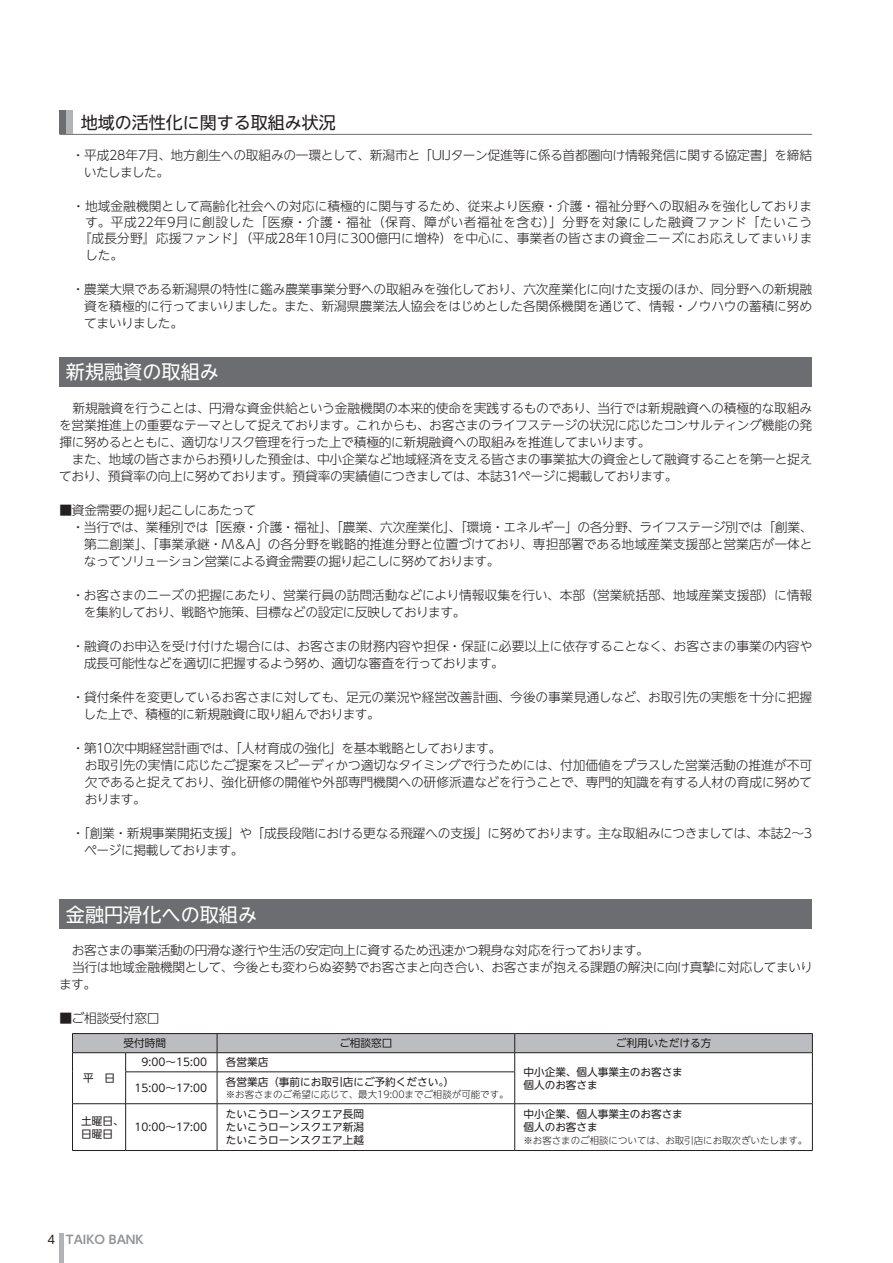
<style>
.page{position:relative;width:893px;height:1263px;background:#fff}
.page>*{position:absolute;margin:0;border:0;box-sizing:border-box;transform-origin:0 0}
.t1{font:19.2px "UD Shin Go NT Pro";color:#fff}
.t2{font:16.95px "UD Shin Go NT Pro";color:#231f20}
.t3{font:300 12.75px/17px "UD Shin Go NT Pro";letter-spacing:-.02em;color:#231f20}
.t4{font:300 12.75px "UD Shin Go NT Pro";color:#231f20}
.t5{font:300 12.75px "UD Shin Go NT Pro";letter-spacing:.01em;color:#231f20}
.t6{font:300 12.75px "UD Shin Go NT Pro";letter-spacing:.035em;color:#231f20}
.t7{font:300 12.75px "UD Shin Go NT Pro";letter-spacing:-.045em;color:#231f20}
.t8{font:300 12.75px "UD Shin Go NT Pro";letter-spacing:-.04em;color:#231f20}
.t9{font:700 11.7px "UD Shin Go NT Pro De";color:#939598}
.t10{font:10.65px/12.8px "UD Shin Go NT Pro";color:#231f20}
.t11{font:300 9.45px "UD Shin Go NT Pro";color:#231f20}
.s1{font-family:"UD Shin Go NT Pro";font-weight:400;color:#231f20}
</style>
<div class="page">
<div style="left:60px;top:357px;width:752px;height:30px;background:#6c6d70"></div>
<div style="left:60px;top:899px;width:752px;height:30px;background:#6c6d70"></div>
<svg style="left:72px;top:1033px;width:741px;height:39px"></svg>
<hr style="left:72px;top:1072px;width:1px;height:31px;background:#231f20">
<hr style="left:125px;top:1071px;width:92px;height:1px;background:#231f20">
<hr style="left:125px;top:1072px;width:1px;height:31px;background:#231f20">
<hr style="left:217px;top:1071px;width:298px;height:1px;background:#231f20">
<hr style="left:217px;top:1072px;width:1px;height:31px;background:#231f20">
<hr style="left:514px;top:1072px;width:1px;height:31px;background:#231f20">
<hr style="left:812px;top:1072px;width:1px;height:31px;background:#231f20">
<hr style="left:72px;top:1103px;width:54px;height:1px;background:#231f20">
<hr style="left:72px;top:1104px;width:1px;height:46px;background:#231f20">
<hr style="left:126px;top:1103px;width:91px;height:1px;background:#231f20">
<hr style="left:125px;top:1104px;width:1px;height:46px;background:#231f20">
<hr style="left:217px;top:1103px;width:298px;height:1px;background:#231f20">
<hr style="left:217px;top:1104px;width:1px;height:46px;background:#231f20">
<hr style="left:515px;top:1103px;width:298px;height:1px;background:#231f20">
<hr style="left:514px;top:1104px;width:1px;height:46px;background:#231f20">
<hr style="left:812px;top:1104px;width:1px;height:46px;background:#231f20">
<hr style="left:72px;top:1150px;width:54px;height:1px;background:#231f20">
<hr style="left:126px;top:1150px;width:91px;height:1px;background:#231f20">
<hr style="left:217px;top:1150px;width:298px;height:1px;background:#231f20">
<hr style="left:515px;top:1150px;width:298px;height:1px;background:#231f20">
<hr style="left:60px;top:134px;width:752px;height:1px;background:#6c6d70">
<div style="left:60px;top:111px;width:6px;height:23px;background:#6c6d70"></div>
<div style="left:66px;top:111px;width:6px;height:23px;background:#b2b3b7"></div>
<hr style="left:60px;top:1233px;width:4px;height:30px;background:#b2b3b7">
<h2 class="t2" style="left:81px;top:109px;width:257px">地域の活性化に関する取組み状況</h2>
<p class="t3" style="left:84px;top:146px;width:730px;text-indent:-24px">　・平成28年7月、地方創生への取組みの一環として、新潟市と「UIJターン促進等に係る首都圏向け情報発信に関する協定書」を締結いたしました。</p>
<p class="t4" style="left:60px;top:196px;width:754px">　・地域金融機関として高齢化社会への対応に積極的に関与するため、従来より医療・介護・福祉分野への取組みを強化しておりま</p>
<p class="t6" style="left:85px;top:212px;width:729px">す。平成22年9月に創設した「医療・介護・福祉（保育、障がい者福祉を含む）」分野を対象にした融資ファンド「たいこう</p>
<p class="t5" style="left:79px;top:228px;width:735px">『成長分野』応援ファンド」（平成28年10月に300億円に増枠）を中心に、事業者の皆さまの資金ニーズにお応えしてまいりま</p>
<p class="t3" style="left:85px;top:246px;width:40px">した。</p>
<p class="t3" style="left:84px;top:280px;width:730px;text-align:justify;text-indent:-24px">　・農業大県である新潟県の特性に鑑み農業事業分野への取組みを強化しており、六次産業化に向けた支援のほか、同分野への新規融資を積極的に行ってまいりました。また、新潟県農業法人協会をはじめとした各関係機関を通じて、情報・ノウハウの蓄積に努めてまいりました。</p>
<h1 class="t1" style="left:66px;top:356px;width:155px">新規融資の取組み</h1>
<p class="t3" style="left:59px;top:399px;width:755px">　新規融資を行うことは、円滑な資金供給という金融機関の本来的使命を実践するものであり、当行では新規融資への積極的な取組みを営業推進上の重要なテーマとして捉えております。これからも、お客さまのライフステージの状況に応じたコンサルティング機能の発揮に努めるとともに、適切なリスク管理を行った上で積極的に新規融資への取組みを推進してまいります。<br>　また、地域の皆さまからお預りした預金は、中小企業など地域経済を支える皆さまの事業拡大の資金として融資することを第一と捉えており、預貸率の向上に努めております。預貸率の実績値につきましては、本誌31ページに掲載しております。</p>
<p class="t8" style="left:59px;top:500px;width:199px">■資金需要の掘り起こしにあたって</p>
<p class="t3" style="left:60px;top:518px;width:755px">　・当行では、業種別では「医療・介護・福祉」、「農業、六次産業化」、「環境・エネルギー」の各分野、ライフステージ別では「創業、</p>
<p class="t4" style="left:84px;top:534px;width:730px">第二創業」、「事業承継・M＆A」の各分野を戦略的推進分野と位置づけており、専担部署である地域産業支援部と営業店が一体と</p>
<p class="t7" style="left:84px;top:551px;width:417px">なってソリューション営業による資金需要の掘り起こしに努めております。</p>
<p class="t3" style="left:84px;top:586px;width:730px;text-indent:-24px">　・お客さまのニーズの把握にあたり、営業行員の訪問活動などにより情報収集を行い、本部（営業統括部、地域産業支援部）に情報を集約しており、戦略や施策、目標などの設定に反映しております。</p>
<p class="t3" style="left:84px;top:637px;width:730px;text-indent:-25px">　・融資のお申込を受け付けた場合には、お客さまの財務内容や担保・保証に必要以上に依存することなく、お客さまの事業の内容や成長可能性などを適切に把握するよう努め、適切な審査を行っております。</p>
<p class="t3" style="left:84px;top:688px;width:730px;text-indent:-24px">　・貸付条件を変更しているお客さまに対しても、足元の業況や経営改善計画、今後の事業見通しなど、お取引先の実態を十分に把握した上で、積極的に新規融資に取り組んでおります。</p>
<p class="t3" style="left:60px;top:739px;width:443px">　・第10次中期経営計画では、「人材育成の強化」を基本戦略としております。</p>
<p class="t3" style="left:60px;top:756px;width:754px">　　お取引先の実情に応じたご提案をスピーディかつ適切なタイミングで行うためには、付加価値をプラスした営業活動の推進が不可</p>
<p class="t3" style="left:85px;top:773px;width:729px">欠であると捉えており、強化研修の開催や外部専門機関への研修派遣などを行うことで、専門的知識を有する人材の育成に努めて</p>
<p class="t3" style="left:85px;top:790px;width:63px">おります。</p>
<p class="t3" style="left:84px;top:824px;width:730px;text-indent:-24px">　・「創業・新規事業開拓支援」や「成長段階における更なる飛躍への支援」に努めております。主な取組みにつきましては、本誌2～3ページに掲載しております。</p>
<h1 class="t1" style="left:66px;top:899px;width:193px">金融円滑化への取組み</h1>
<p class="t3" style="left:59px;top:941px;width:755px">　お客さまの事業活動の円滑な遂行や生活の安定向上に資するため迅速かつ親身な対応を行っております。<br>　当行は地域金融機関として、今後とも変わらぬ姿勢でお客さまと向き合い、お客さまが抱える課題の解決に向け真摯に対応してまいります。</p>
<p class="t3" style="left:59px;top:1009px;width:102px">■ご相談受付窓口</p>
<p class="t10" style="left:124px;top:1036px;width:44px">受付時間</p>
<p class="t10" style="left:339px;top:1036px;width:55px">ご相談窓口</p>
<p class="t10" style="left:616px;top:1036px;width:97px">ご利用いただける方</p>
<p class="t10" style="left:83px;top:1071px;width:33px">平　日</p>
<p class="t10" style="left:142px;top:1055px;width:67px">9:00～15:00</p>
<p class="t10" style="left:226px;top:1055px;width:44px">各営業店</p>
<p class="t10" style="left:523px;top:1065px;width:161px">中小企業、個人事業主のお客さま</p>
<p class="t10" style="left:226px;top:1075px;width:230px">各営業店（事前にお取引店にご予約ください。）</p>
<p class="t10" style="left:523px;top:1078px;width:76px">個人のお客さま</p>
<p class="t11" style="left:226px;top:1087px;width:284px">※お客さまのご希望に応じて、最大19:00までご相談が可能です。</p>
<p class="t10" style="left:135px;top:1081px;width:74px">15:00～17:00</p>
<p class="t10" style="left:81px;top:1114px;width:44px">土曜日、日曜日</p>
<p class="t10" style="left:135px;top:1120px;width:74px">10:00～17:00</p>
<p class="t10" style="left:226px;top:1108px;width:140px;text-align:justify">たいこうローンスクエア長岡たいこうローンスクエア新潟たいこうローンスクエア上越</p>
<p class="t10" style="left:523px;top:1108px;width:161px">中小企業、個人事業主のお客さま個人のお客さま</p>
<p class="t11" style="left:523px;top:1133px;width:285px">※お客さまのご相談については、お取引店にお取次ぎいたします。</p>
<p class="t9" style="left:48px;top:1229px;width:98px"><span class="s1">4</span> TAIKO BANK</p>
</div>
